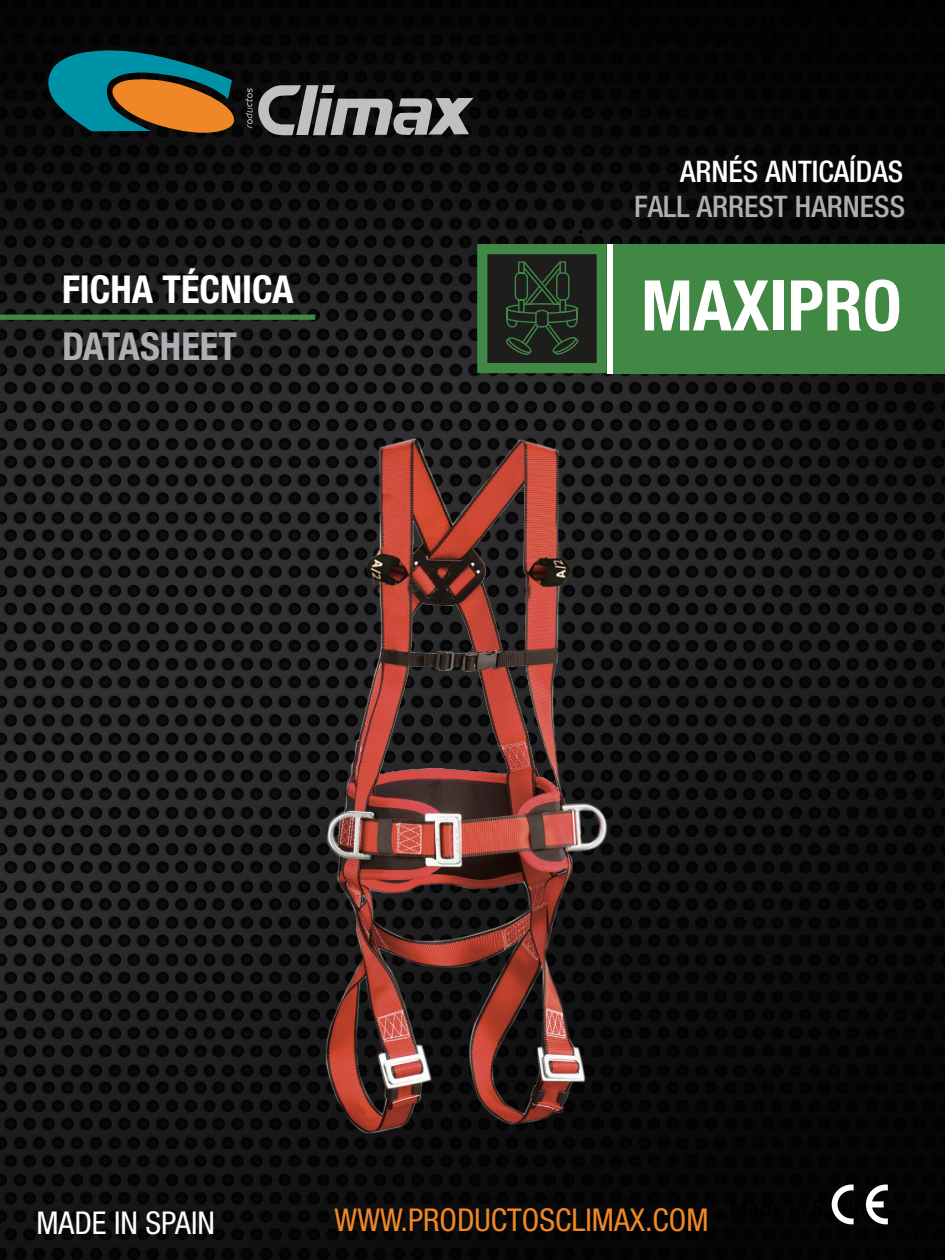
<style>
.page{position:relative;width:945px;height:1260px;background:#fff}
.page>*{position:absolute;margin:0;border:0;box-sizing:border-box;transform-origin:0 0}
.t1{font:700 condensed 70px "Helvetica Neue LT Std";color:#fff}
.t2{font:700 condensed 38.5px "Helvetica Neue LT Std";color:#fff}
.t3{font:700 condensed 38.5px "Helvetica Neue LT Std";color:#aeafb3}
.t4{font:condensed 31.5px "Helvetica Neue LT Std";color:#ef8726}
.t5{font:condensed 31.5px "Helvetica Neue LT Std";color:#fff}
.t6{font:500 condensed 29.75px "Helvetica Neue";color:#aeafb3}
.t7{font:500 condensed 29.75px "Helvetica Neue";color:#fff}
</style>
<div class="page">
<img style="left:0;top:0;width:945px;height:1260px">
<svg style="left:44px;top:49px;width:195px;height:90px;background:#3e5b4a"></svg>
<svg style="left:245px;top:85px;width:229px;height:51px;background:#5e5e5e"></svg>
<svg style="left:832px;top:1185px;width:22px;height:39px"></svg>
<svg style="left:866px;top:1185px;width:22px;height:39px"></svg>
<img style="left:304px;top:403px;width:324px;height:755px">
<div style="left:482px;top:247px;width:123px;height:125px;background:#1d1d1b"></div>
<svg style="left:506px;top:261px;width:72px;height:94px"></svg>
<div style="left:477px;top:244px;width:130px;height:129px;border:10px solid #418845"></div>
<div style="left:612px;top:244px;width:333px;height:129px;background:#418845"></div>
<div style="left:607px;top:244px;width:5px;height:129px;background:#fff"></div>
<div style="left:0;top:315px;width:315px;height:5px;background:#418845"></div>
<p class="t2" style="left:62px;top:266px;width:233px">FICHA TÉCNICA</p>
<p class="t3" style="left:62px;top:323px;width:176px">DATASHEET</p>
<p class="t7" style="left:680px;top:154px;width:225px">ARNÉS ANTICAÍDAS</p>
<p class="t6" style="left:634px;top:189px;width:273px">FALL ARREST HARNESS</p>
<h1 class="t1" style="left:641px;top:263px;width:262px">MAXIPRO</h1>
<p class="t5" style="left:36px;top:1205px;width:180px">MADE IN SPAIN</p>
<p class="t4" style="left:335px;top:1201px;width:375px">WWW.PRODUCTOSCLIMAX.COM</p>
</div>
